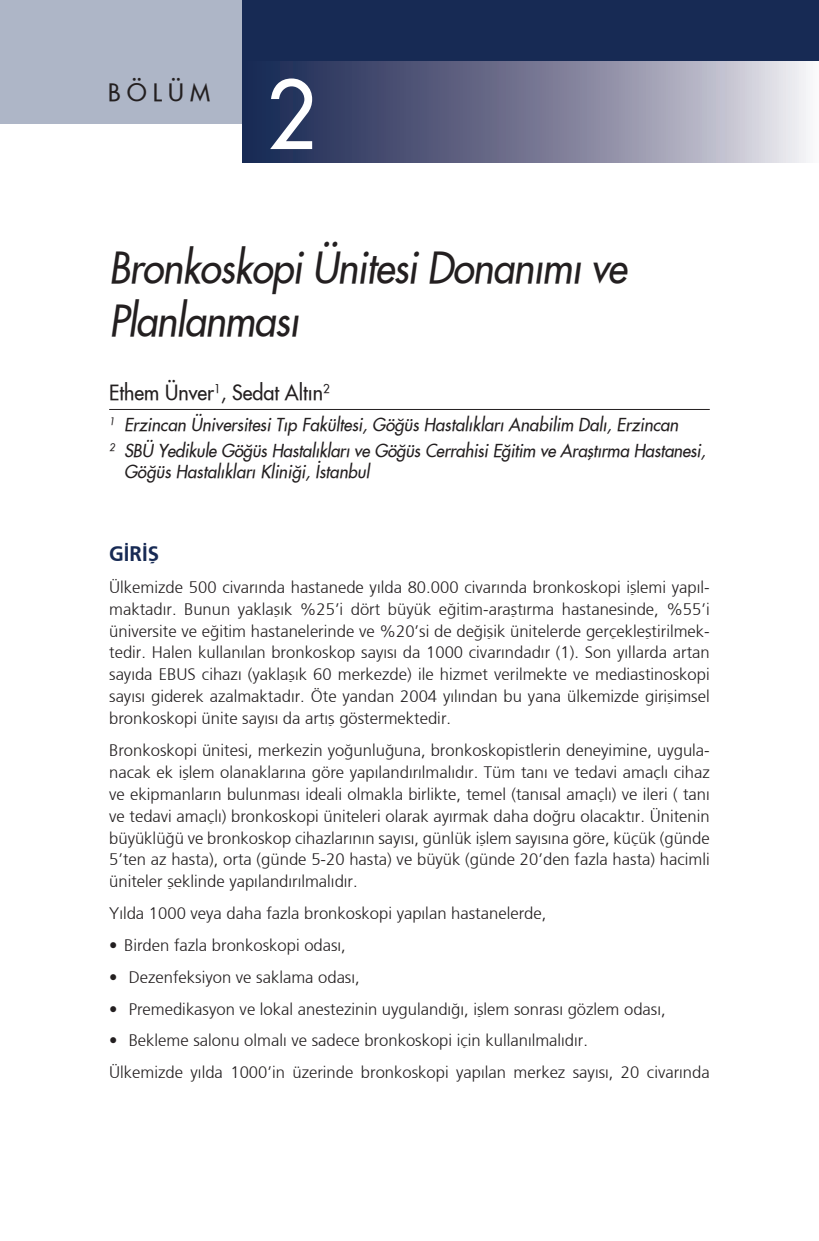
<style>
.page{position:relative;width:819px;height:1241px;background:#fff}
.page>*{position:absolute;margin:0;border:0;box-sizing:border-box;transform-origin:0 0}
.t1{font:91.52px "Futura";color:#fff;scale:.94 1}
.t2{font:italic 42px/52.5px "Futura";letter-spacing:-.02em;color:#231f20;scale:.93 1}
.t3{font:23.45px "Futura";letter-spacing:.265em;color:#231f20}
.t4{font:700 21px "Frutiger";color:#172a54}
.t5{font:20.47px "Futura";color:#231f20;scale:.96 1}
.t6{font:italic 17.5px/25.9px "Futura";color:#231f20;scale:.96 1}
.t7{font:300 16.62px/21.9px "Frutiger";color:#231f20;text-align:justify}
</style>
<div class="page">
<div style="left:0;top:0;width:242px;height:123px;background:#aeb6c7"></div>
<div style="left:242px;top:0;width:577px;height:62px;background:#172a54"></div>
<svg style="left:242px;top:62px;width:566px;height:100px"></svg>
<hr style="left:109px;top:409px;width:600px;height:1px;background:#231f20">
<p class="t3" style="left:108px;top:77px;width:103px">BÖLÜM</p>
<p class="t1" style="left:266px;top:56px;width:54px">2</p>
<p class="t2" style="left:109px;top:241px;width:558px">Bronkoskopi Ünitesi Donanımı ve<br>Planlanması</p>
<p class="t5" style="left:109px;top:379px;width:231px">Ethem Ünver<sup>1</sup>, Sedat Altın<sup>2</sup></p>
<p class="t6" style="left:109px;top:411px;width:622px"><sup>1</sup> Erzincan Üniversitesi Tıp Fakültesi, Göğüs Hastalıkları Anabilim Dalı, Erzincan<br><sup>2</sup> SBÜ Yedikule Göğüs Hastalıkları ve Göğüs Cerrahisi Eğitim ve Araştırma Hastanesi,</p>
<p class="t6" style="left:124px;top:458px;width:257px">Göğüs Hastalıkları Kliniği, İstanbul</p>
<p class="t4" style="left:109px;top:541px;width:51px">GİRİŞ</p>
<p class="t7" style="left:109px;top:576px;width:602px">Ülkemizde 500 civarında hastanede yılda 80.000 civarında bronkoskopi işlemi yapıl&shy;maktadır. Bunun yaklaşık %25’i dört büyük eğitim-araştırma hastanesinde, %55’i üniversite ve eğitim hastanelerinde ve %20’si de değişik ünitelerde gerçekleştirilmek&shy;tedir. Halen kullanılan bronkoskop sayısı da 1000 civarındadır (1). Son yıllarda artan sayıda EBUS cihazı (yaklaşık 60 merkezde) ile hizmet verilmekte ve mediastinoskopi sayısı giderek azalmaktadır. Öte yandan 2004 yılından bu yana ülkemizde girişimsel bronkoskopi ünite sayısı da artış göstermektedir.</p>
<p class="t7" style="left:109px;top:739px;width:602px">Bronkoskopi ünitesi, merkezin yoğunluğuna, bronkoskopistlerin deneyimine, uygula&shy;nacak ek işlem olanaklarına göre yapılandırılmalıdır. Tüm tanı ve tedavi amaçlı cihaz ve ekipmanların bulunması ideali olmakla birlikte, temel (tanısal amaçlı) ve ileri ( tanı ve tedavi amaçlı) bronkoskopi üniteleri olarak ayırmak daha doğru olacaktır. Ünitenin büyüklüğü ve bronkoskop cihazlarının sayısı, günlük işlem sayısına göre, küçük (günde 5’ten az hasta), orta (günde 5-20 hasta) ve büyük (günde 20’den fazla hasta) hacimli üniteler şeklinde yapılandırılmalıdır.</p>
<p class="t7" style="left:109px;top:902px;width:438px">Yılda 1000 veya daha fazla bronkoskopi yapılan hastanelerde,</p>
<p class="t7" style="left:109px;top:934px;width:238px">• Birden fazla bronkoskopi odası,</p>
<p class="t7" style="left:109px;top:965px;width:252px">• Dezenfeksiyon ve saklama odası,</p>
<p class="t7" style="left:109px;top:997px;width:558px">• Premedikasyon ve lokal anestezinin uygulandığı, işlem sonrası gözlem odası,</p>
<p class="t7" style="left:109px;top:1024px;width:602px;line-height:31.8px">• Bekleme salonu olmalı ve sadece bronkoskopi için kullanılmalıdır.<br>Ülkemizde yılda 1000’in üzerinde bronkoskopi yapılan merkez sayısı, 20 civarında</p>
</div>
